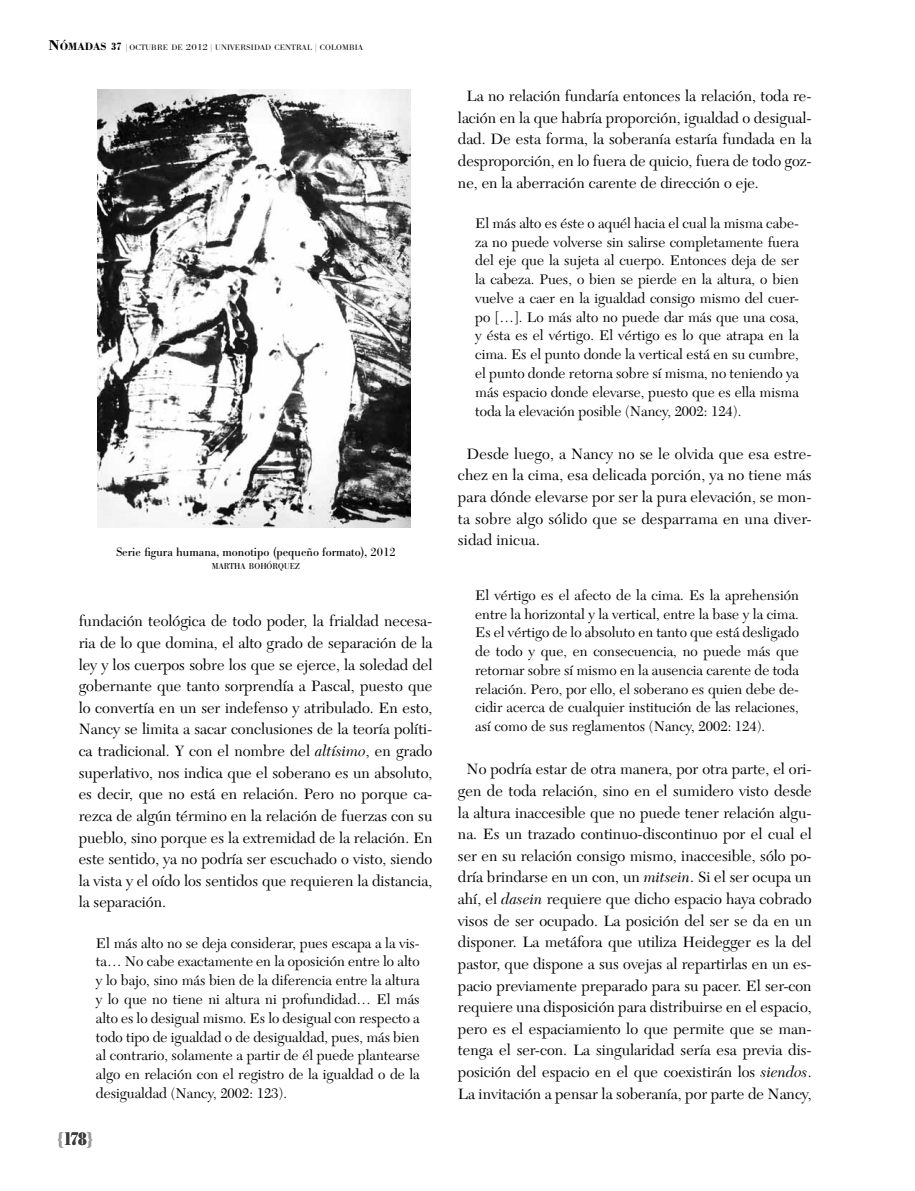
<style>
.page{position:relative;width:915px;height:1191px;background:#fff}
.page>*{position:absolute;margin:0;border:0;box-sizing:border-box;transform-origin:0 0}
.t1{font:700 condensed 18px "Bodoni BE";color:#3e3d40}
.t2{font:15.6px/21.6px "New Caledonia";color:#000;text-align:justify}
.t3{font:14.55px/18.8px "New Caledonia";color:#000;text-align:justify}
.t4{font:12px "Bodoni BE";color:#000}
.t5{font:8.4px "Bodoni BE";color:#000}
.t6{font:300 7.8px "Bodoni BE";letter-spacing:.02em;color:#000;scale:1.09 1}
.s1{font-family:"Bodoni";font-weight:700;font-size:14.7px}
.s2{font-family:"Bodoni";font-weight:700;font-size:10.95px}
.s3{font-weight:700;font-stretch:condensed;font-size:10.5px}
.s4{font-size:8.25px}
.s5{font-size:8.55px}
.s6{font-style:italic}
.s7{color:#9c9e9f}
</style>
<div class="page">
<img style="left:98px;top:89px;width:312px;height:438px">
<p class="t6" style="left:48px;top:43px;width:290px"><span class="s1">N</span><span class="s2">ÓMADAS</span> <span class="s3">37</span> <span class="s4">|</span> OCTUBRE DE <span class="s5">2012</span> <span class="s4">|</span> UNIVERSIDAD CENTRAL <span class="s4">|</span> COLOMBIA</p>
<p class="t4" style="left:116px;top:545px;width:281px">Serie figura humana, monotipo (pequeño formato), 2012</p>
<p class="t5" style="left:212px;top:562px;width:89px">MARTHA BOHÓRQUEZ</p>
<p class="t2" style="left:79px;top:611px;width:355px">fundación teológica de todo poder, la frialdad necesa&shy;ria de lo que domina, el alto grado de separación de la ley y los cuerpos sobre los que se ejerce, la soledad del gobernante que tanto sorprendía a Pascal, puesto que lo convertía en un ser indefenso y atribulado. En esto, Nancy se limita a sacar conclusiones de la teoría políti&shy;ca tradicional. Y con el nombre del <span class="s6">altísimo</span>, en grado superlativo, nos indica que el soberano es un absoluto, es decir, que no está en relación. Pero no porque ca&shy;rezca de algún término en la relación de fuerzas con su pueblo, sino porque es la extremidad de la relación. En este sentido, ya no podría ser escuchado o visto, siendo la vista y el oído los sentidos que requieren la distancia, la separación.</p>
<p class="t3" style="left:96px;top:933px;width:325px">El más alto no se deja considerar, pues escapa a la vis&shy;ta… No cabe exactamente en la oposición entre lo alto y lo bajo, sino más bien de la diferencia entre la altura y lo que no tiene ni altura ni profundidad… El más alto es lo desigual mismo. Es lo desigual con respecto a todo tipo de igualdad o de desigualdad, pues, más bien al contrario, solamente a partir de él puede plantearse algo en relación con el registro de la igualdad o de la desigualdad (Nancy, 2002: 123).</p>
<p class="t1" style="left:57px;top:1128px;width:38px"><span class="s7">{</span>178<span class="s7">}</span></p>
<p class="t2" style="left:458px;top:85px;width:355px;text-indent:9px">La no relación fundaría entonces la relación, toda re&shy;lación en la que habría proporción, igualdad o desigual&shy;dad. De esta forma, la soberanía estaría fundada en la desproporción, en lo fuera de quicio, fuera de todo goz&shy;ne, en la aberración carente de dirección o eje.</p>
<p class="t3" style="left:475px;top:214px;width:325px">El más alto es éste o aquél hacia el cual la misma cabe&shy;za no puede volverse sin salirse completamente fuera del eje que la sujeta al cuerpo. Entonces deja de ser la cabeza. Pues, o bien se pierde en la altura, o bien vuelve a caer en la igualdad consigo mismo del cuer&shy;po […]. Lo más alto no puede dar más que una cosa, y ésta es el vértigo. El vértigo es lo que atrapa en la cima. Es el punto donde la vertical está en su cumbre, el punto donde retorna sobre sí misma, no teniendo ya más espacio donde elevarse, puesto que es ella misma toda la elevación posible (Nancy, 2002: 124).</p>
<p class="t2" style="left:458px;top:443px;width:355px;text-indent:9px">Desde luego, a Nancy no se le olvida que esa estre&shy;chez en la cima, esa delicada porción, ya no tiene más para dónde elevarse por ser la pura elevación, se mon&shy;ta sobre algo sólido que se desparrama en una diver&shy;sidad inicua.</p>
<p class="t3" style="left:475px;top:586px;width:325px">El vértigo es el afecto de la cima. Es la aprehensión entre la horizontal y la vertical, entre la base y la cima.<br>Es el vértigo de lo absoluto en tanto que está desligado de todo y que, en consecuencia, no puede más que retornar sobre sí mismo en la ausencia carente de toda relación. Pero, por ello, el soberano es quien debe de&shy;cidir acerca de cualquier institución de las relaciones, así como de sus reglamentos (Nancy, 2002: 124).</p>
<p class="t2" style="left:458px;top:759px;width:355px;text-align:center">No podría estar de otra manera, por otra parte, el ori&shy;gen de toda relación, sino en el sumidero visto desde la altura inaccesible que no puede tener relación algu&shy;na. Es un trazado continuo-discontinuo por el cual el ser en su relación consigo mismo, inaccesible, sólo po&shy;dría brindarse en un con, un <span class="s6">mitsein</span>. Si el ser ocupa un ahí, el <span class="s6">dasein</span> requiere que dicho espacio haya cobrado visos de ser ocupado. La posición del ser se da en un disponer. La metáfora que utiliza Heidegger es la del pastor, que dispone a sus ovejas al repartirlas en un es&shy;pacio previamente preparado para su pacer. El ser-con requiere una disposición para distribuirse en el espacio, pero es el espaciamiento lo que permite que se man&shy;tenga el ser-con. La singularidad sería esa previa dis&shy;posición del espacio en el que coexistirán los <span class="s6">siendos</span>.<br>La invitación a pensar la soberanía, por parte de Nancy,</p>
</div>
